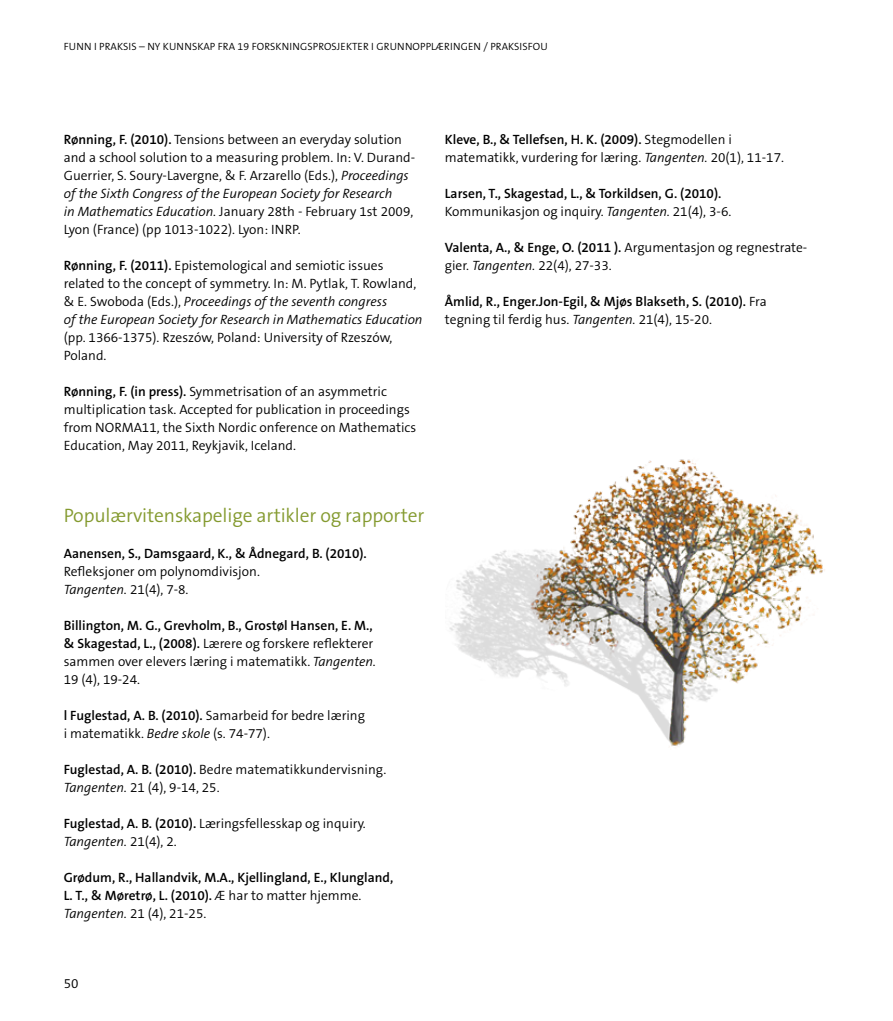
<style>
.page{position:relative;width:893px;height:1021px;background:#fff}
.page>*{position:absolute;margin:0;border:0;box-sizing:border-box;transform-origin:0 0}
.t1{font:300 19.5px "The Sans B4";letter-spacing:-.005em;color:#849a2f}
.t2{font:300 13.5px/18px "The Sans B4";color:#000}
.t3{font:600 13.5px/18px "The Sans B6";color:#000}
.t4{font:300 10.5px "The Sans B4";letter-spacing:.01em;color:#000}
.s1{font-family:"The Sans B6";font-weight:600}
.s2{font-style:italic}
.s3{font-family:"The Sans B4";font-weight:300}
</style>
<div class="page">
<img style="left:449px;top:459px;width:376px;height:288px">
<p class="t4" style="left:64px;top:41px;width:485px">Funn i praksis – Ny kunnskap fra 19 forskningsprosjekter i grunnopplæringen / praksisfou</p>
<p class="t2" style="left:64px;top:131px;width:353px"><span class="s1">Rønning, F. (2010).</span> Tensions between an everyday solution and a school solution to a measuring problem. I n: V. Durand-Guerrier, S. Soury-Lavergne, &amp; F. Arzarello (Eds.), <span class="s2">Proceedings of the Sixth Congress of the European Society for Research<br>in Mathematics Education.</span> January 28th - February 1st 2009, Lyon (France) (pp 1013-1022). Lyon: INRP</p>
<p class="t2" style="left:298px;top:221px;width:4px">.</p>
<p class="t2" style="left:64px;top:257px;width:360px"><span class="s1">Rønning, F. (2011).</span> E pistemological and semiotic issues related to the concept of symmetry. I n: M. Pytlak, T. Rowland, &amp; E . Swoboda (Eds.), <span class="s2">Proceedings of the seventh congress<br>of the European Society for Research in Mathematics Education</span></p>
<p class="t2" style="left:64px;top:329px;width:330px">(pp. 1366-1375). Rzeszów, Poland: U niversity of Rzeszów,<br>Poland.</p>
<p class="t2" style="left:64px;top:383px;width:347px"><span class="s1">Rønning, F. (in press).</span> Symmetrisation of an asymmetric multiplication task. Accepted for publication in proceedings from NOR</p>
<p class="t2" style="left:64px;top:419px;width:354px;text-indent:58px">MA11, the Sixth Nordic onference on Mathematics<br>Education, May 2011, Reykjavik, Iceland.</p>
<p class="t3" style="left:445px;top:131px;width:289px">Kleve, B., &amp; Tellefsen, H. K. (2009). <span class="s3">Stegmodellen i</span></p>
<p class="t2" style="left:445px;top:149px;width:341px">matematikk, vurdering for læring. <span class="s2">Tangenten.</span> 20(1), 11-17.</p>
<p class="t3" style="left:445px;top:185px;width:278px">Larsen, T., Skagestad, L., &amp; Torkildsen, G. (2010).</p>
<p class="t2" style="left:445px;top:203px;width:288px">Kommunikasjon og inquiry. <span class="s2">Tangenten.</span> 21(4), 3-6.</p>
<p class="t2" style="left:445px;top:239px;width:364px"><span class="s1">Valenta, A., &amp; Enge, O. (2011 ).</span> Argumentasjon og regnestrate&shy;gier. <span class="s2">Tangenten.</span> 22(4), 27-33.</p>
<p class="t3" style="left:445px;top:293px;width:323px">Åmlid, R., Enger.Jon-Egil, &amp; Mjøs Blakseth, S. (2010). <span class="s3">Fra</span></p>
<p class="t2" style="left:445px;top:311px;width:269px">tegning til ferdig hus. <span class="s2">Tangenten.</span> 21(4), 15-20.</p>
<h1 class="t1" style="left:64px;top:505px;width:362px">Populærvitenskapelige artikler og rapporter</h1>
<p class="t3" style="left:64px;top:545px;width:305px">Aanensen, S., Damsgaard, K., &amp; Ådnegard, B. (2010).</p>
<p class="t2" style="left:64px;top:563px;width:198px">Refleksjoner om polynomdivisjon.<br><span class="s2">Tangenten.</span> 21(4), 7-8.</p>
<p class="t3" style="left:64px;top:617px;width:310px">Billington, M. G., Grevholm, B., Grostøl Hansen, E. M.,</p>
<p class="t2" style="left:64px;top:635px;width:314px"><span class="s1">&amp; Skagestad, L., (2008).</span> Lærere og forskere reflekterer sammen over elevers læring i matematikk. <span class="s2">Tangenten.<br></span>19 (4), 19-24.</p>
<p class="t2" style="left:64px;top:707px;width:303px"><span class="s1">l Fuglestad, A. B. (2010).</span> Samarbeid for bedre læring i matematikk. <span class="s2">Bedre skole</span> (s. 74-77).</p>
<p class="t2" style="left:64px;top:761px;width:324px"><span class="s1">Fuglestad, A. B. (2010).</span> Bedre matematikkundervisning.<br><span class="s2">Tangenten.</span> 21 (4), 9-14, 25.</p>
<p class="t2" style="left:64px;top:815px;width:304px"><span class="s1">Fuglestad, A. B. (2010).</span> Læringsfellesskap og inquiry.<br><span class="s2">Tangenten.</span> 21(4), 2.</p>
<p class="t3" style="left:64px;top:869px;width:331px">Grødum, R., Hallandvik, M.A., Kjellingland, E., Klungland,<br>L. T., &amp; Møretrø, L. (2010). <span class="s3">Æ har to matter hjemme.</span></p>
<p class="t2" style="left:64px;top:905px;width:144px"><span class="s2">Tangenten.</span> 21 (4), 21-25.</p>
<p class="t2" style="left:64px;top:975px;width:16px">50</p>
</div>
